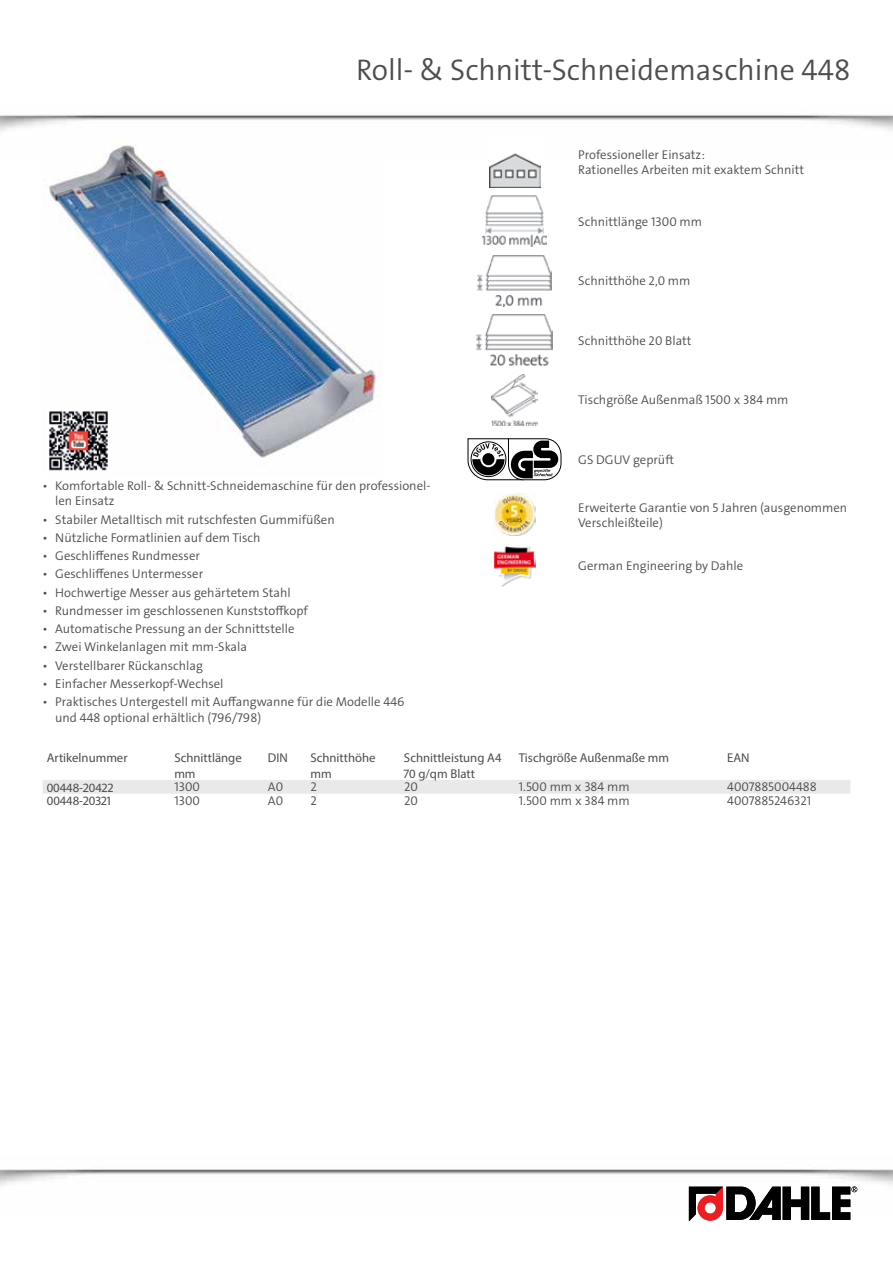
<style>
.page{position:relative;width:893px;height:1263px;background:#fff}
.page>*{position:absolute;margin:0;border:0;box-sizing:border-box;transform-origin:0 0}
.t1{font:300 30px "The Sans Os F";color:#4d4d4f}
.t2{font:300 12.75px/15.3px "The Sans Os F";color:#4d4d4f}
.t3{font:12.75px/15.3px "Myriad Pro";color:#4d4d4f}
</style>
<div class="page">
<img style="left:0;top:114px;width:893px;height:17px">
<svg style="left:689px;top:1186px;width:168px;height:35px"></svg>
<img style="left:49px;top:145px;width:328px;height:313px">
<img style="left:49px;top:408px;width:62px;height:63px">
<img style="left:489px;top:153px;width:51px;height:34px">
<img style="left:483px;top:196px;width:63px;height:51px">
<img style="left:477px;top:255px;width:75px;height:51px">
<img style="left:477px;top:315px;width:75px;height:51px">
<img style="left:492px;top:374px;width:45px;height:51px">
<svg style="left:468px;top:438px;width:93px;height:42px"></svg>
<img style="left:493px;top:493px;width:43px;height:43px">
<img style="left:493px;top:546px;width:43px;height:41px">
<div style="left:43px;top:780px;width:807px;height:14px;background:#e9e9ea"></div>
<h1 class="t1" style="left:356px;top:50px;width:496px">Roll- &amp; Schnitt-Schneidemaschine 448</h1>
<p class="t2" style="left:578px;top:147px;width:227px">Professioneller Einsatz:<br>Rationelles Arbeiten mit exaktem Schnitt</p>
<p class="t2" style="left:578px;top:214px;width:125px">Schnittlänge 1300 mm</p>
<p class="t2" style="left:578px;top:273px;width:114px">Schnitthöhe 2,0 mm</p>
<p class="t2" style="left:578px;top:333px;width:115px">Schnitthöhe 20 Blatt</p>
<p class="t2" style="left:55px;top:478px;width:377px;text-indent:-13px">• Komfortable Roll- &amp; Schnitt-Schneidemaschine für den professionel&shy;len Einsatz</p>
<p class="t2" style="left:43px;top:512px;width:294px">• Stabiler Metalltisch mit rutschfesten Gummifüßen</p>
<p class="t2" style="left:43px;top:530px;width:220px">• Nützliche Formatlinien auf dem Tisch</p>
<p class="t2" style="left:43px;top:548px;width:159px">• Geschliffenes Rundmesser</p>
<p class="t2" style="left:43px;top:566px;width:162px">• Geschliffenes Untermesser</p>
<p class="t2" style="left:43px;top:585px;width:250px">• Hochwertige Messer aus gehärtetem Stahl</p>
<p class="t2" style="left:43px;top:603px;width:267px">• Rundmesser im geschlossenen Kunststoffkopf</p>
<p class="t2" style="left:43px;top:621px;width:253px">• Automatische Pressung an der Schnittstelle</p>
<p class="t2" style="left:43px;top:640px;width:206px">• Zwei Winkelanlagen mit mm-Skala</p>
<p class="t2" style="left:43px;top:658px;width:162px">• Verstellbarer Rückanschlag</p>
<p class="t2" style="left:43px;top:676px;width:183px">• Einfacher Messerkopf-Wechsel</p>
<p class="t2" style="left:55px;top:694px;width:351px;text-indent:-13px">• Praktisches Untergestell mit Auffangwanne für die Modelle 446 und 448 optional erhältlich (796/798)</p>
<p class="t2" style="left:578px;top:393px;width:212px">Tischgröße Außenmaß 1500 x 384 mm</p>
<p class="t2" style="left:578px;top:452px;width:97px">GS DGUV geprüft</p>
<p class="t2" style="left:578px;top:500px;width:270px">Erweiterte Garantie von 5 Jahren (ausgenommen<br>Verschleißteile)</p>
<p class="t2" style="left:578px;top:558px;width:166px">German Engineering by Dahle</p>
<p class="t3" style="left:47px;top:750px;width:82px">Artikelnummer</p>
<p class="t3" style="left:174px;top:750px;width:69px">Schnittlänge mm</p>
<p class="t3" style="left:268px;top:750px;width:21px">DIN</p>
<p class="t3" style="left:310px;top:750px;width:67px">Schnitthöhe mm</p>
<p class="t3" style="left:404px;top:750px;width:99px">Schnittleistung A4<br>70 g/qm Blatt</p>
<p class="t3" style="left:519px;top:750px;width:152px">Tischgröße Außenmaße mm</p>
<p class="t3" style="left:727px;top:750px;width:24px">EAN</p>
<p class="t3" style="left:47px;top:779px;width:68px">00448-20422</p>
<p class="t2" style="left:174px;top:779px;width:27px">1300</p>
<p class="t2" style="left:268px;top:779px;width:17px">A0</p>
<p class="t2" style="left:310px;top:779px;width:8px">2</p>
<p class="t2" style="left:404px;top:779px;width:15px">20</p>
<p class="t2" style="left:519px;top:779px;width:113px">1.500 mm x 384 mm</p>
<p class="t2" style="left:727px;top:779px;width:91px">4007885004488</p>
<p class="t3" style="left:47px;top:793px;width:66px">00448-20321</p>
<p class="t2" style="left:174px;top:793px;width:27px">1300</p>
<p class="t2" style="left:268px;top:793px;width:17px">A0</p>
<p class="t2" style="left:310px;top:793px;width:8px">2</p>
<p class="t2" style="left:404px;top:793px;width:15px">20</p>
<p class="t2" style="left:519px;top:793px;width:113px">1.500 mm x 384 mm</p>
<p class="t2" style="left:727px;top:793px;width:86px">4007885246321</p>
</div>
